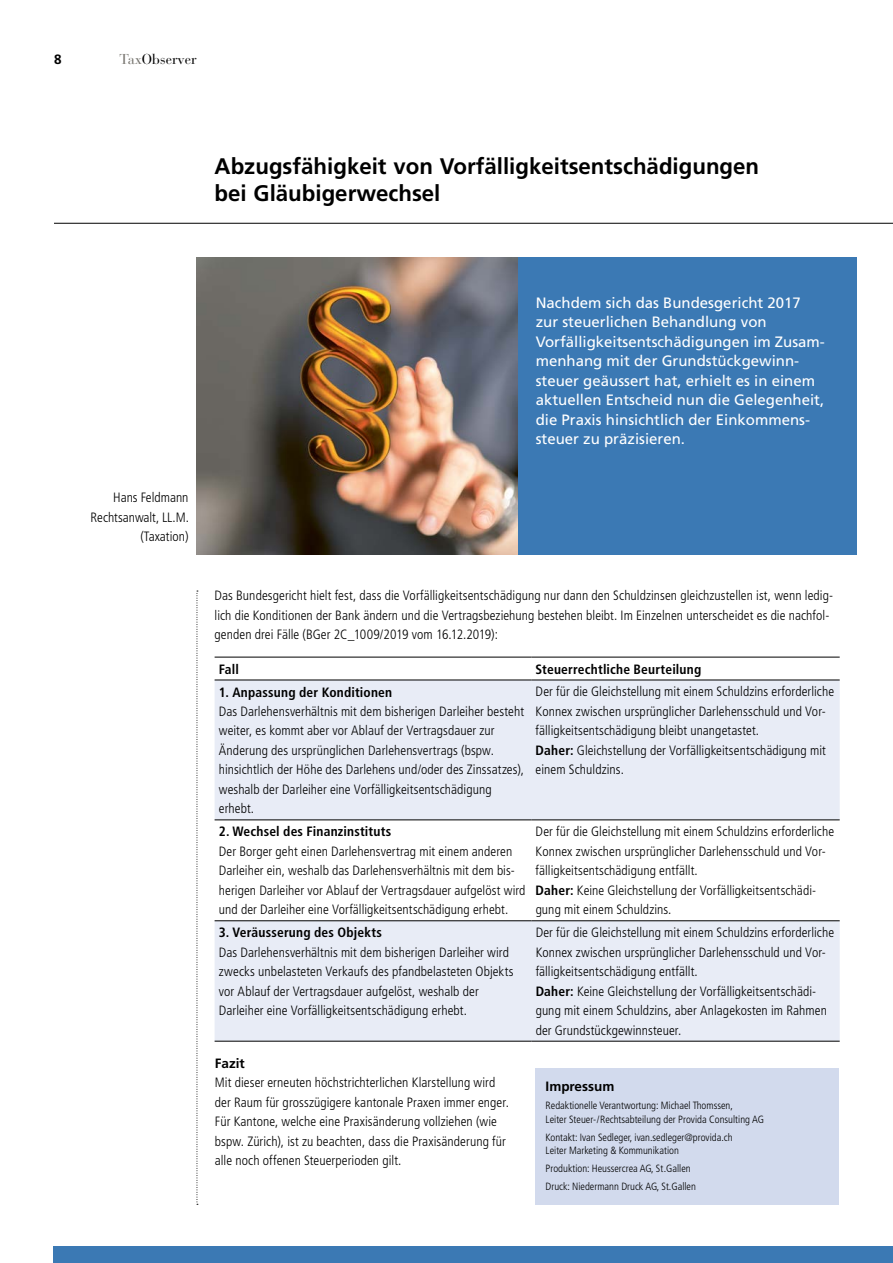
<style>
.page{position:relative;width:893px;height:1263px;background:#fff}
.page>*{position:absolute;margin:0;border:0;box-sizing:border-box;transform-origin:0 0}
.t1{font:700 22.5px/27px "Frutiger LT Std";color:#000}
.t2{font:15px/19.5px "Frutiger LT Std";color:#fff}
.t3{font:14.25px "Bauer Bodoni Std";color:#000}
.t4{font:300 condensed 13.5px/19.5px "Frutiger LT Std";letter-spacing:.005em;color:#000}
.t5{font:700 condensed 13.5px "Frutiger LT Std";letter-spacing:.015em;color:#000}
.t6{font:700 13.5px "Frutiger LT Std";color:#000}
.t7{font:300 condensed 10.5px/13.5px "Frutiger LT Std";color:#000}
.s1{color:#75736d}
.s2{font-weight:700}
</style>
<div class="page">
<div style="left:53px;top:1246px;width:840px;height:17px;background:#3b79b4"></div>
<hr style="left:54px;top:223px;width:839px;height:1px;background:#000">
<div style="left:518px;top:257px;width:339px;height:298px;background:#3b79b4"></div>
<svg style="left:197px;top:591px;width:1px;height:614px"></svg>
<img style="left:197px;top:257px;width:321px;height:298px">
<div style="left:536px;top:1068px;width:303px;height:137px;background:#d2daed"></div>
<svg style="left:215px;top:681px;width:625px;height:360px;fill:#e8ecf6"></svg>
<hr style="left:215px;top:657px;width:316px;height:1px;background:#000">
<hr style="left:531px;top:657px;width:309px;height:1px;background:#000">
<hr style="left:215px;top:680px;width:316px;height:1px;background:#000">
<hr style="left:531px;top:680px;width:309px;height:1px;background:#000">
<hr style="left:215px;top:820px;width:316px;height:1px;background:#000">
<hr style="left:531px;top:820px;width:309px;height:1px;background:#000">
<hr style="left:215px;top:920px;width:316px;height:1px;background:#000">
<hr style="left:531px;top:920px;width:309px;height:1px;background:#000">
<hr style="left:215px;top:1041px;width:316px;height:1px;background:#000">
<hr style="left:531px;top:1041px;width:309px;height:1px;background:#000">
<p class="t6" style="left:54px;top:52px;width:9px">8</p>
<p class="t3" style="left:120px;top:51px;width:79px"><span class="s1">Tax</span>Observer</p>
<h1 class="t1" style="left:215px;top:153px;width:546px">Abzugsfähigkeit von Vorfälligkeitsentschädigungen bei Gläubigerwechsel</h1>
<p class="t4" style="left:91px;top:488px;width:100px;text-align:right">Hans Feldmann<br>Rechtsanwalt, LL.M. (Taxation)</p>
<p class="t2" style="left:536px;top:293px;width:291px">Nachdem sich das Bundesgericht 2017 zur steuerlichen Behandlung von Vorfälligkeitsentschädigungen im Zusam&shy;menhang mit der Grundstückgewinn&shy;steuer geäussert hat, erhielt es in einem aktuellen Entscheid nun die Gelegenheit, die Praxis hinsichtlich der Einkommens&shy;steuer zu präzisieren.</p>
<p class="t4" style="left:215px;top:586px;width:620px">Das Bundesgericht hielt fest, dass die Vorfälligkeitsentschädigung nur dann den Schuldzinsen gleichzustellen ist, wenn ledig&shy;lich die Konditionen der Bank ändern und die Vertragsbeziehung bestehen bleibt. Im Einzelnen unterscheidet es die nachfol&shy;genden drei Fälle (BGer 2C_1009/2019 vom 16.12.2019):</p>
<p class="t5" style="left:219px;top:661px;width:22px">Fall</p>
<p class="t5" style="left:536px;top:661px;width:167px">Steuerrechtliche Beurteilung</p>
<p class="t5" style="left:219px;top:684px;width:175px">1. Anpassung der Konditionen</p>
<p class="t4" style="left:219px;top:702px;width:307px">Das Darlehensverhältnis mit dem bisherigen Darleiher besteht weiter, es kommt aber vor Ablauf der Vertragsdauer zur Änderung des ursprünglichen Darlehensvertrags (bspw. hinsichtlich der Höhe des Darlehens und/oder des Zinssatzes), weshalb der Darleiher eine Vorfälligkeitsentschädigung erhebt.</p>
<p class="t4" style="left:536px;top:682px;width:300px">Der für die Gleichstellung mit einem Schuldzins erforderliche Konnex zwischen ursprünglicher Darlehensschuld und Vor&shy;fälligkeitsentschädigung bleibt unangetastet.<br><span class="s2">Daher:</span> Gleichstellung der Vorfälligkeitsentschädigung mit einem Schuldzins.</p>
<p class="t5" style="left:219px;top:824px;width:174px">2. Wechsel des Finanzinstituts</p>
<p class="t4" style="left:219px;top:841px;width:308px">Der Borger geht einen Darlehensvertrag mit einem anderen Darleiher ein, weshalb das Darlehensverhältnis mit dem bis&shy;herigen Darleiher vor Ablauf der Vertragsdauer aufgelöst wird und der Darleiher eine Vorfälligkeitsentschädigung erhebt.</p>
<p class="t5" style="left:219px;top:924px;width:165px">3. Veräusserung des Objekts</p>
<p class="t4" style="left:219px;top:942px;width:296px">Das Darlehensverhältnis mit dem bisherigen Darleiher wird zwecks unbelasteten Verkaufs des pfandbelasteten Objekts vor Ablauf der Vertragsdauer aufgelöst, weshalb der Darleiher eine Vorfälligkeitsentschädigung erhebt.</p>
<p class="t6" style="left:215px;top:1055px;width:32px">Fazit</p>
<p class="t4" style="left:215px;top:1073px;width:296px">Mit dieser erneuten höchstrichterlichen Klarstellung wird der Raum für grosszügigere kantonale Praxen immer enger.<br>Für Kantone, welche eine Praxisänderung vollziehen (wie bspw. Zürich), ist zu beachten, dass die Praxisänderung für alle noch offenen Steuerperioden gilt.</p>
<p class="t4" style="left:536px;top:822px;width:300px">Der für die Gleichstellung mit einem Schuldzins erforderliche Konnex zwischen ursprünglicher Darlehensschuld und Vor&shy;fälligkeitsentschädigung entfällt.<br><span class="s2">Daher:</span> Keine Gleichstellung der Vorfälligkeitsentschädi&shy;gung mit einem Schuldzins.</p>
<p class="t4" style="left:536px;top:923px;width:300px">Der für die Gleichstellung mit einem Schuldzins erforderliche Konnex zwischen ursprünglicher Darlehensschuld und Vor&shy;fälligkeitsentschädigung entfällt.<br><span class="s2">Daher:</span> Keine Gleichstellung der Vorfälligkeitsentschädi&shy;gung mit einem Schuldzins, aber Anlagekosten im Rahmen der Grundstückgewinnsteuer.</p>
<p class="t6" style="left:546px;top:1078px;width:70px">Impressum</p>
<p class="t7" style="left:546px;top:1099px;width:220px">Redaktionelle Verantwortung: Michael Thomssen,<br>Leiter Steuer-/Rechtsabteilung der Provida Consulting AG</p>
<p class="t7" style="left:546px;top:1130px;width:188px">Kontakt: Ivan Sedleger, ivan.sedleger@provida.ch<br>Leiter Marketing &amp; Kommunikation</p>
<p class="t7" style="left:546px;top:1160px;width:152px;line-height:18px">Produktion: Heussercrea AG, St.Gallen<br>Druck: Niedermann Druck AG, St.Gallen</p>
</div>
